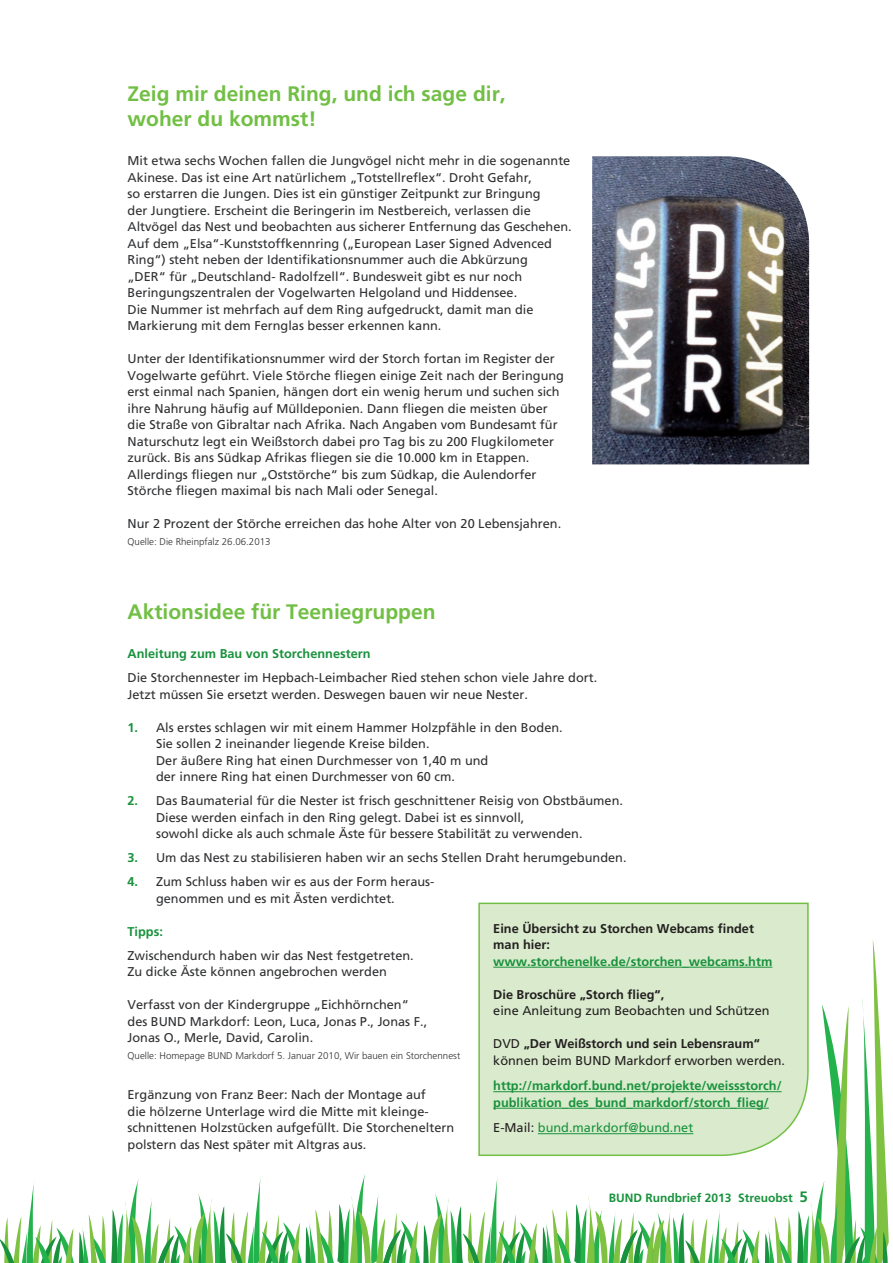
<style>
.page{position:relative;width:893px;height:1263px;background:#fff}
.page>*{position:absolute;margin:0;border:0;box-sizing:border-box;transform-origin:0 0}
.t1{font:700 21px/25.2px "Frutiger";color:#71bf44}
.t2{font:12.75px/16.5px "Frutiger";color:#2f3032}
.t3{font:700 12.75px/16.5px "Frutiger";color:#19923d}
.t4{font:12.75px/16.5px "Frutiger";color:#231f20}
.t5{font:700 12.75px/16.5px "Frutiger";color:#231f20}
.t6{font:12.75px "Frutiger";color:#19923d}
.t7{font:700 12px "Frutiger";color:#19923d}
.t8{font:300 9.75px "Frutiger";color:#2f3032}
.s1{font-weight:700;color:#19923d}
.s2{font-weight:700}
.s3{color:#231f20}
.s4{font-size:15px}
</style>
<div class="page">
<svg style="left:0;top:940px;width:889px;height:323px"></svg>
<img style="left:592px;top:156px;width:217px;height:308px">
<div style="left:478px;top:902px;width:331px;height:255px;background:#daebcd"></div>
<hr style="left:493px;top:967px;width:279px;height:1px;background:#19923d">
<hr style="left:493px;top:1091px;width:289px;height:1px;background:#19923d">
<hr style="left:493px;top:1108px;width:276px;height:1px;background:#19923d">
<hr style="left:538px;top:1133px;width:155px;height:1px;background:#19923d">
<h1 class="t1" style="left:128px;top:81px;width:380px">Zeig mir deinen Ring, und ich sage dir, woher du kommst!</h1>
<p class="t2" style="left:128px;top:152px;width:446px">Mit etwa sechs Wochen fallen die Jungvögel nicht mehr in die sogenannte Akinese. Das ist eine Art natürlichem „Totstellreflex“. Droht Gefahr,<br>so erstarren die Jungen. Dies ist ein günstiger Zeitpunkt zur Bringung<br>der Jungtiere. Erscheint die Beringerin im Nestbereich, verlassen die Altvögel das Nest und beobachten aus sicherer Entfernung das Geschehen.<br>Auf dem „Elsa“-Kunststoffkennring („European Laser Signed Advenced Ring“) steht neben der Identifikationsnummer auch die Abkürzung<br>„DER“ für „Deutschland- Radolfzell“. Bundesweit gibt es nur noch Beringungszentralen der Vogelwarten Helgoland und Hiddensee.<br>Die Nummer ist mehrfach auf dem Ring aufgedruckt, damit man die Markierung mit dem Fernglas besser erkennen kann.</p>
<p class="t2" style="left:128px;top:350px;width:438px">Unter der Identifikationsnummer wird der Storch fortan im Register der Vogelwarte geführt. Viele Störche fliegen einige Zeit nach der Beringung erst einmal nach Spanien, hängen dort ein wenig herum und suchen sich ihre Nahrung häufig auf Mülldeponien. Dann fliegen die meisten über die Straße von Gibraltar nach Afrika. Nach Angaben vom Bundesamt für Naturschutz legt ein Weißstorch dabei pro Tag bis zu 200 Flugkilometer zurück. Bis ans Südkap Afrikas fliegen sie die 10.000 km in Etappen.<br>Allerdings fliegen nur „Oststörche“ bis zum Südkap, die Aulendorfer Störche fliegen maximal bis nach Mali oder Senegal.</p>
<p class="t2" style="left:128px;top:515px;width:435px">Nur 2 Prozent der Störche erreichen das hohe Alter von 20 Lebensjahren.</p>
<p class="t8" style="left:128px;top:536px;width:145px">Quelle: Die Rheinpfalz 26.06.2013</p>
<h1 class="t1" style="left:128px;top:599px;width:310px">Aktionsidee für Teeniegruppen</h1>
<p class="t3" style="left:128px;top:646px;width:244px">Anleitung zum Bau von Storchennestern</p>
<p class="t2" style="left:128px;top:669px;width:471px">Die Storchennester im Hepbach-Leimbacher Ried stehen schon viele Jahre dort.<br>Jetzt müssen Sie ersetzt werden. Deswegen bauen wir neue Nester.</p>
<p class="t2" style="left:156px;top:719px;width:408px;text-indent:-28px"><span class="s1">1.</span> Als erstes schlagen wir mit einem Hammer Holzpfähle in den Boden.<br>Sie sollen 2 ineinander liegende Kreise bilden.<br>Der äußere Ring hat einen Durchmesser von 1,40 m und<br>der innere Ring hat einen Durchmesser von 60 cm.</p>
<p class="t2" style="left:156px;top:792px;width:468px;text-indent:-28px"><span class="s1">2.</span> Das Baumaterial für die Nester ist frisch geschnittener Reisig von Obstbäumen.<br>Diese werden einfach in den Ring gelegt. Dabei ist es sinnvoll,<br>sowohl dicke als auch schmale Äste für bessere Stabilität zu verwenden.</p>
<p class="t2" style="left:128px;top:849px;width:500px"><span class="s1">3.</span> Um das Nest zu stabilisieren haben wir an sechs Stellen Draht herumgebunden.</p>
<p class="t2" style="left:156px;top:873px;width:280px;text-indent:-28px"><span class="s1">4.</span> Zum Schluss haben wir es aus der Form heraus&shy;genommen und es mit Ästen verdichtet.</p>
<p class="t3" style="left:128px;top:923px;width:37px">Tipps:</p>
<p class="t2" style="left:128px;top:947px;width:288px">Zwischendurch haben wir das Nest festgetreten.<br>Zu dicke Äste können angebrochen werden</p>
<p class="t2" style="left:128px;top:996px;width:301px">Verfasst von der Kindergruppe „Eichhörnchen“ des BUND Markdorf: Leon, Luca, Jonas P., Jonas F.,<br>Jonas O., Merle, David, Carolin.</p>
<p class="t8" style="left:128px;top:1050px;width:334px">Quelle: Homepage BUND Markdorf 5. Januar 2010, Wir bauen ein Storchennest</p>
<p class="t2" style="left:128px;top:1086px;width:328px">Ergänzung von Franz Beer: Nach der Montage auf<br>die hölzerne Unterlage wird die Mitte mit kleinge&shy;schnittenen Holzstücken aufgefüllt. Die Storcheneltern polstern das Nest später mit Altgras aus.</p>
<p class="t5" style="left:493px;top:920px;width:262px">Eine Übersicht zu Storchen Webcams findet man hier:</p>
<p class="t3" style="left:493px;top:953px;width:281px">www.storchenelke.de/storchen_webcams.htm</p>
<p class="t5" style="left:493px;top:986px;width:172px">Die Broschüre „Storch flieg“,</p>
<p class="t4" style="left:493px;top:1002px;width:278px">eine Anleitung zum Beobachten und Schützen</p>
<p class="t4" style="left:493px;top:1035px;width:293px">DVD <span class="s2">„Der Weißstorch und sein Lebensraum“ </span>können beim BUND Markdorf erworben werden.</p>
<p class="t3" style="left:493px;top:1078px;width:290px">http://markdorf.bund.net/projekte/weissstorch/ publikation_des_bund_markdorf/storch_flieg/</p>
<p class="t6" style="left:493px;top:1120px;width:202px"><span class="s3">E-Mail:</span> bund.markdorf@bund.net</p>
<p class="t7" style="left:609px;top:1191px;width:201px">BUND Rundbrief 2013 Streuobst <span class="s4">5</span></p>
</div>
